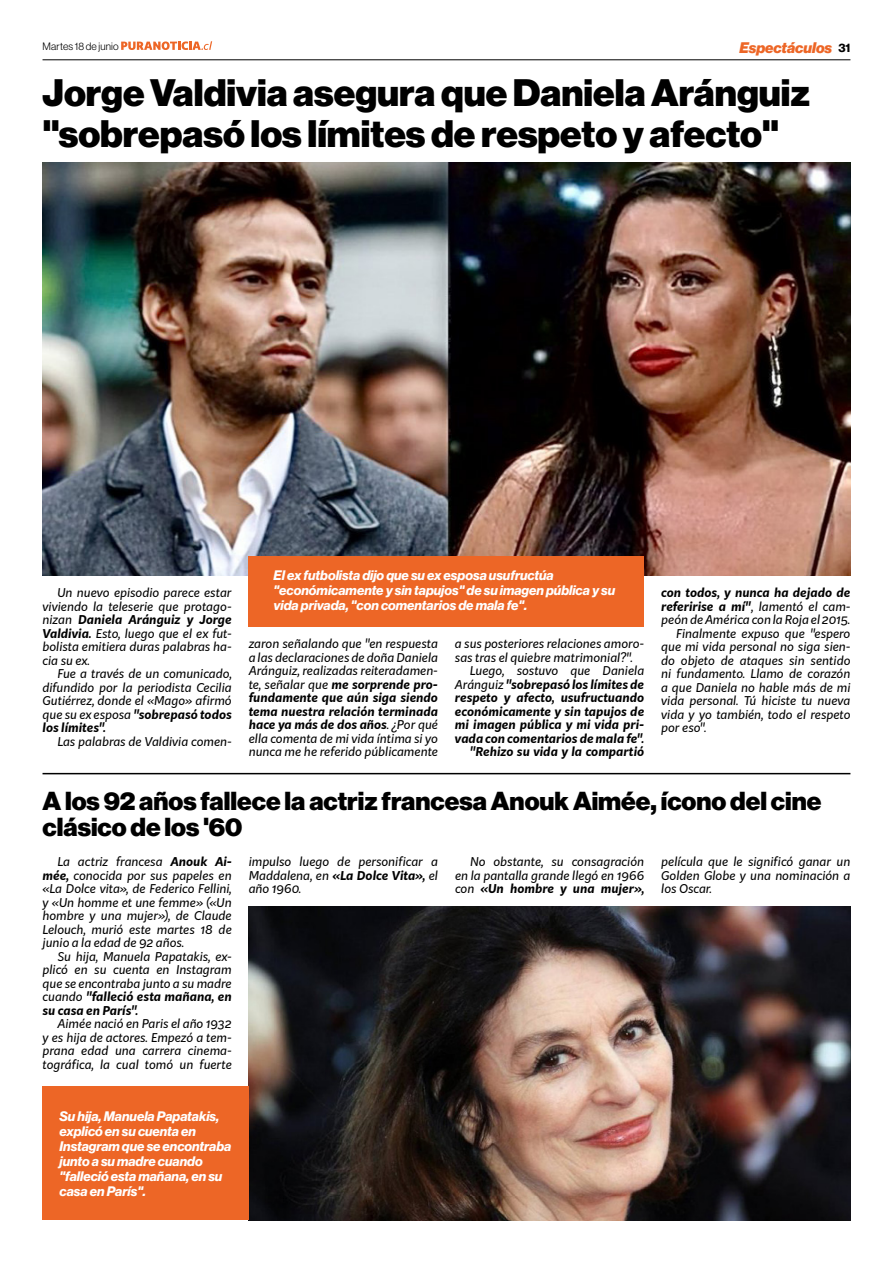
<style>
.page{position:relative;width:893px;height:1263px;background:#fff}
.page>*{position:absolute;margin:0;border:0;box-sizing:border-box;transform-origin:0 0}
.t1{font:37.5px/40.5px "N Haas Grotesk DS Pro 95 Blk";color:#000}
.t2{font:25.5px/25.5px "N Haas Grotesk DS Pro 95 Blk";color:#000}
.t3{font:15px "N Haas Grotesk DS Pro 96 Blk It";color:#ed6626}
.t4{font:13.5px/15px "N Haas Grotesk DS Pro 76 Bd It";color:#fff}
.t5{font:italic 12px/13.5px "Kit Sans";color:#000;text-align:justify}
.t6{font:italic 700 12px "Kit Sans";color:#000}
.t7{font:10.5px "N Haas Grotesk DS Pro 45 Lt";letter-spacing:.015em;color:#000}
.s1{font-family:"N Haas Grotesk DS Pro 75 Bd";font-size:12px;color:#000}
.s2{font-weight:700}
.s3{font-weight:400}
</style>
<div class="page">
<hr style="left:43px;top:59px;width:807px;height:1px;background:#000">
<hr style="left:43px;top:773px;width:807px;height:1px;background:#000">
<img style="left:43px;top:162px;width:807px;height:413px">
<div style="left:249px;top:556px;width:395px;height:71px;background:#ed6626"></div>
<img style="left:249px;top:906px;width:601px;height:314px">
<div style="left:43px;top:1086px;width:206px;height:134px;background:#ed6626"></div>
<svg style="left:121px;top:41px;width:91px;height:9px"></svg>
<p class="t7" style="left:43px;top:40px;width:78px">Martes 18 de junio</p>
<p class="t3" style="left:739px;top:39px;width:113px">Espectáculos <span class="s1">31</span></p>
<h1 class="t1" style="left:43px;top:73px;width:769px">Jorge Valdivia asegura que Daniela Aránguiz "sobrepasó los límites de respeto y afecto"</h1>
<p class="t5" style="left:43px;top:585px;width:191px;text-indent:15px">Un nuevo episodio parece estar viviendo la teleserie que protago&shy;nizan <span class="s2">Daniela Aránguiz y Jorge Valdivia.</span> Esto, luego que el ex fut&shy;bolista emitiera duras palabras ha&shy;cia su ex.</p>
<p class="t5" style="left:43px;top:666px;width:191px;text-indent:15px">Fue a través de un comunicado, difundido por la periodista Cecilia Gutiérrez, donde el «Mago» afirmó que su ex esposa <span class="s2">"sobrepasó todos los límites".</span></p>
<p class="t5" style="left:58px;top:734px;width:176px">Las palabras de Valdivia comen-</p>
<p class="t4" style="left:274px;top:568px;width:343px">El ex futbolista dijo que su ex esposa usufructúa "económicamente y sin tapujos" de su imagen pública y su vida privada, "con comentarios de mala fe".</p>
<p class="t5" style="left:249px;top:636px;width:191px">zaron señalando que "en respuesta a las declaraciones de doña Daniela Aránguiz, realizadas reiteradamen&shy;te, señalar que <span class="s2">me sorprende pro&shy;fundamente que aún siga siendo tema nuestra relación terminada hace ya más de dos años</span>. ¿Por qué ella comenta de mi vida íntima si yo nunca me he referido públicamente</p>
<p class="t5" style="left:455px;top:636px;width:191px">a sus posteriores relaciones amoro-</p>
<p class="t5" style="left:455px;top:650px;width:179px">sas tras el quiebre matrimonial?".</p>
<p class="t5" style="left:470px;top:663px;width:176px">Luego, sostuvo que Daniela</p>
<p class="t6" style="left:455px;top:674px;width:191px"><span class="s3">Aránguiz</span> "sobrepasó los límites de</p>
<p class="t6" style="left:455px;top:688px;width:191px">respeto y afecto, usufructuando</p>
<p class="t6" style="left:455px;top:701px;width:191px">económicamente y sin tapujos de</p>
<p class="t6" style="left:455px;top:715px;width:191px">mi imagen pública y mi vida pri-</p>
<p class="t6" style="left:455px;top:728px;width:191px">vada con comentarios de mala fe".</p>
<p class="t6" style="left:470px;top:742px;width:176px">"Rehizo su vida y la compartió</p>
<p class="t6" style="left:661px;top:582px;width:191px">con todos, y nunca ha dejado de</p>
<p class="t6" style="left:661px;top:596px;width:191px">referirise a mí"<span class="s3">, lamentó el cam-</span></p>
<p class="t5" style="left:661px;top:612px;width:191px">peón de América con la Roja el 2015.</p>
<p class="t5" style="left:676px;top:626px;width:176px">Finalmente expuso que "espero</p>
<p class="t5" style="left:661px;top:639px;width:191px">que mi vida personal no siga sien-</p>
<p class="t5" style="left:661px;top:653px;width:191px">do objeto de ataques sin sentido</p>
<p class="t5" style="left:661px;top:666px;width:191px">ni fundamento. Llamo de corazón</p>
<p class="t5" style="left:661px;top:680px;width:191px">a que Daniela no hable más de mi</p>
<p class="t5" style="left:661px;top:693px;width:191px">vida personal. Tú hiciste tu nueva</p>
<p class="t5" style="left:661px;top:707px;width:191px">vida y yo también, todo el respeto</p>
<p class="t5" style="left:661px;top:720px;width:47px">por eso".</p>
<h2 class="t2" style="left:43px;top:789px;width:780px">A los 92 años fallece la actriz francesa Anouk Aimée, ícono del cine clásico de los '60</h2>
<p class="t5" style="left:43px;top:854px;width:191px;text-indent:15px">La actriz francesa <span class="s2">Anouk Ai&shy;mée,</span> conocida por sus papeles en «La Dolce vita», de Federico Fellini, y «Un homme et une femme» («Un hombre y una mujer»), de Claude Lelouch, murió este martes 18 de junio a la edad de 92 años.</p>
<p class="t5" style="left:43px;top:949px;width:191px;text-indent:15px">Su hija, Manuela Papatakis, ex&shy;plicó en su cuenta en Instagram que se encontraba junto a su madre cuando <span class="s2">"falleció esta mañana, en su casa en París".</span></p>
<p class="t5" style="left:43px;top:1016px;width:191px;text-indent:15px">Aimée nació en Paris el año 1932 y es hija de actores. Empezó a tem&shy;prana edad una carrera cinema&shy;tográfica, la cual tomó un fuerte</p>
<p class="t4" style="left:60px;top:1109px;width:173px">Su hija, Manuela Papatakis, explicó en su cuenta en<br>Instagram que se encontraba junto a su madre cuando "falleció esta mañana, en su casa en París".</p>
<p class="t5" style="left:249px;top:854px;width:191px">impulso luego de personificar a Maddalena, en <span class="s2">«La Dolce Vita»,</span> el año 1960.</p>
<p class="t5" style="left:455px;top:854px;width:191px;text-indent:15px">No obstante, su consagración en la pantalla grande llegó en 1966 con <span class="s2">«Un hombre y una mujer»,</span></p>
<p class="t5" style="left:661px;top:854px;width:191px">película que le significó ganar un Golden Globe y una nominación a los Oscar.</p>
</div>
